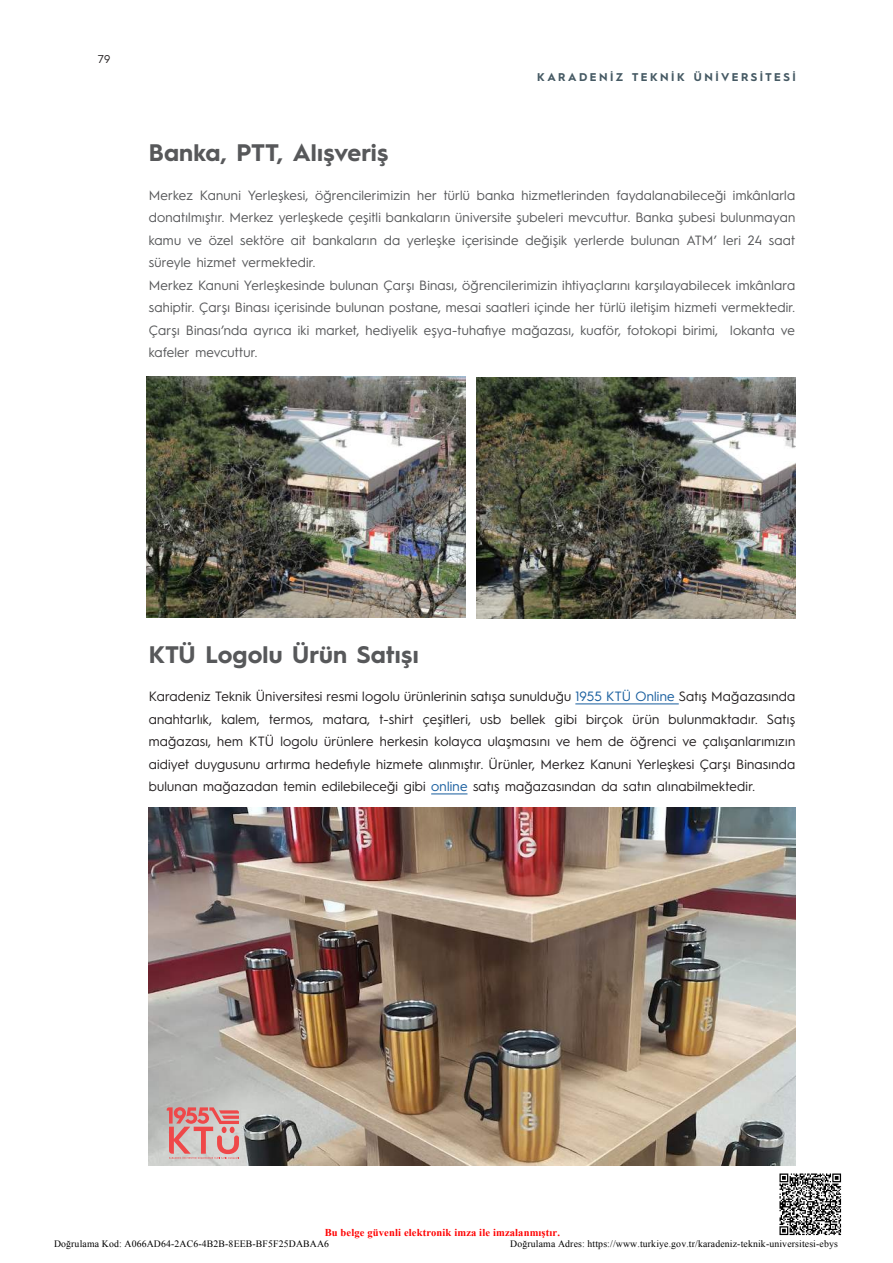
<style>
.page{position:relative;width:893px;height:1263px;background:#fff}
.page>*{position:absolute;margin:0;border:0;box-sizing:border-box;transform-origin:0 0}
.t1{font:700 24px "Hurme Geometric Sans 1";letter-spacing:.005em;color:#57585a}
.t2{font:13.5px/22.5px "Hurme Geometric Sans 1";letter-spacing:.015em;color:#57585a}
.t3{font:13.5px/22.5px "Hurme Geometric Sans 1";letter-spacing:.015em;color:#231f20;text-align:justify}
.t4{font:700 11.25px "Hurme Geometric Sans 1";letter-spacing:.225em;color:#455963}
.t5{font:11.25px "Hurme Geometric Sans 1";color:#231f20}
.t6{font:700 10.5px "Times New Roman";letter-spacing:.015em;color:#f00}
.t7{font:9.75px "Times New Roman";letter-spacing:.015em;color:#000}
.s1{color:#175d9e}
</style>
<div class="page">
<img style="left:147px;top:376px;width:318px;height:241px">
<img style="left:477px;top:377px;width:318px;height:241px">
<img style="left:149px;top:808px;width:646px;height:357px">
<hr style="left:575px;top:703px;width:104px;height:1px;background:#175d9e">
<hr style="left:431px;top:793px;width:36px;height:1px;background:#175d9e">
<svg style="left:167px;top:1107px;width:73px;height:52px;background:#d99c9b"></svg>
<img style="left:779px;top:1173px;width:63px;height:63px">
<p class="t5" style="left:98px;top:51px;width:14px">79</p>
<h1 class="t1" style="left:149px;top:136px;width:241px">Banka, PTT, Alışveriş</h1>
<p class="t4" style="left:537px;top:69px;width:260px">KARADENİZ TEKNİK ÜNİVERSİTESİ</p>
<p class="t2" style="left:149px;top:183px;width:648px">Merkez Kanuni Yerleşkesi, öğrencilerimizin her türlü banka hizmetlerinden faydalanabileceği imkânlarla donatılmıştır. Merkez yerleşkede çeşitli bankaların üniversite şubeleri mevcuttur. Banka şubesi bulunmayan kamu ve özel sektöre ait bankaların da yerleşke içerisinde değişik yerlerde bulunan ATM’ leri 24 saat süreyle hizmet vermektedir.<br>Merkez Kanuni Yerleşkesinde bulunan Çarşı Binası, öğrencilerimizin ihtiyaçlarını karşılayabilecek imkânlara sahiptir. Çarşı Binası içerisinde bulunan postane, mesai saatleri içinde her türlü iletişim hizmeti vermektedir.<br>Çarşı Binası’nda ayrıca iki market, hediyelik eşya-tuhafiye mağazası, kuaför, fotokopi birimi, lokanta ve kafeler mevcuttur.</p>
<h1 class="t1" style="left:149px;top:637px;width:271px">KTÜ Logolu Ürün Satışı</h1>
<p class="t3" style="left:149px;top:684px;width:648px">Karadeniz Teknik Üniversitesi resmi logolu ürünlerinin satışa sunulduğu <span class="s1">1955 KTÜ Online</span> Satış Mağazasında anahtarlık, kalem, termos, matara, t-shirt çeşitleri, usb bellek gibi birçok ürün bulunmaktadır. Satış mağazası, hem KTÜ logolu ürünlere herkesin kolayca ulaşmasını ve hem de öğrenci ve çalışanlarımızın aidiyet duygusunu artırma hedefiyle hizmete alınmıştır. Ürünler, Merkez Kanuni Yerleşkesi Çarşı Binasında bulunan mağazadan temin edilebileceği gibi <span class="s1">online</span> satış mağazasından da satın alınabilmektedir.</p>
<p class="t6" style="left:325px;top:1226px;width:237px">Bu belge güvenli elektronik imza ile imzalanmıştır.</p>
<p class="t7" style="left:54px;top:1238px;width:277px">Doğrulama Kod: A066AD64-2AC6-4B2B-8EEB-BF5F25DABAA6</p>
<p class="t7" style="left:510px;top:1238px;width:329px">Doğrulama Adres: https://www.turkiye.gov.tr/karadeniz-teknik-universitesi-ebys</p>
</div>
